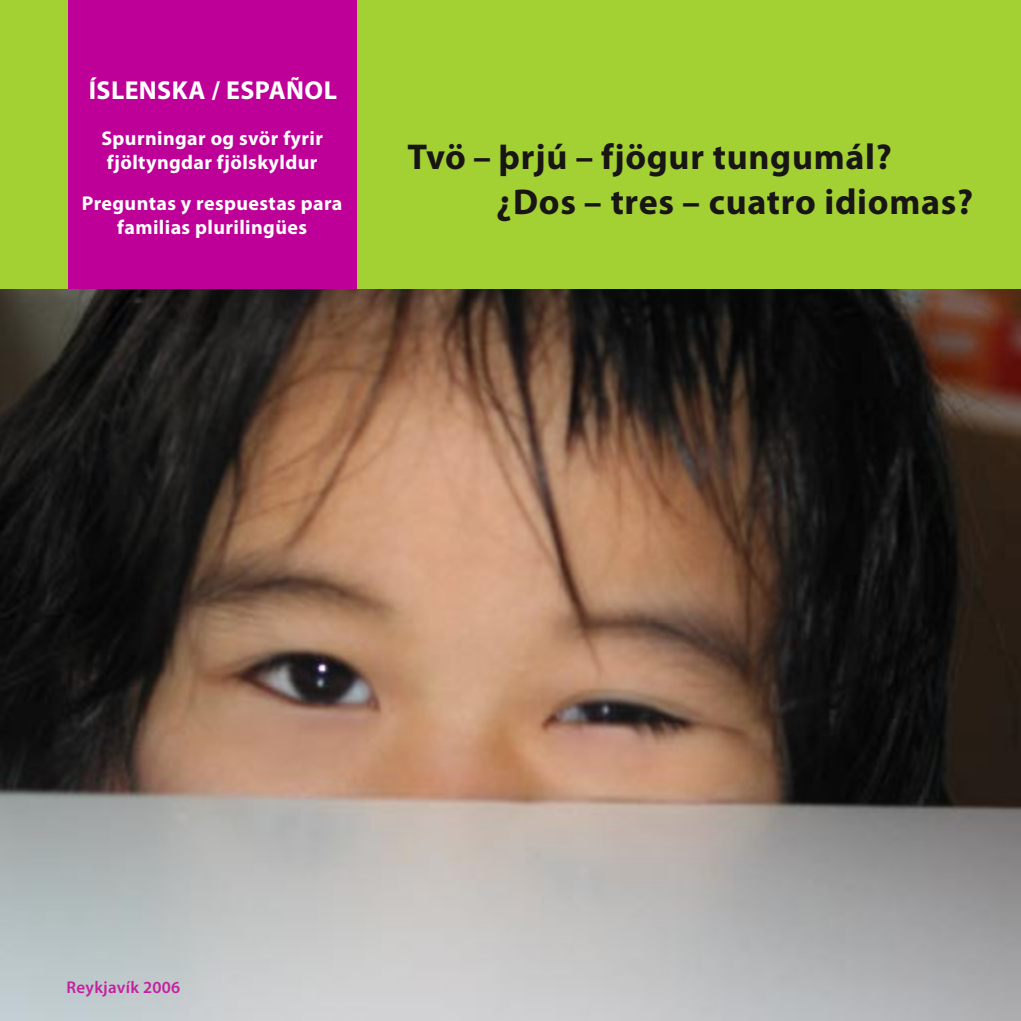
<style>
.page{position:relative;width:1021px;height:1021px;background:#fff}
.page>*{position:absolute;margin:0;border:0;box-sizing:border-box;transform-origin:0 0}
.t1{font:700 36px "Myriad Pro";letter-spacing:.02em;color:#181514}
.t2{font:700 26px "Myriad Pro";letter-spacing:.015em;color:#fff}
.t3{font:700 20px/24px "Myriad Pro";letter-spacing:.02em;color:#fff}
.t4{font:600 17px "Myriad Pro";letter-spacing:.015em;color:#c420a0}
</style>
<div class="page">
<div style="left:0;top:0;width:1020px;height:291px;background:#a3d134"></div>
<div style="left:68px;top:0;width:289px;height:290px;background:#be0098"></div>
<img style="left:0;top:290px;width:1020px;height:730px">
<h2 class="t2" style="left:89px;top:76px;width:250px">ÍSLENSKA / ESPAÑOL</h2>
<p class="t3" style="left:101px;top:127px;width:223px">Spurningar og svör fyrir fjöltyngdar fjölskyldur</p>
<p class="t3" style="left:82px;top:191px;width:262px;text-align:center">Preguntas y respuestas para familias plurilingües</p>
<h1 class="t1" style="left:407px;top:136px;width:486px">Tvö – þrjú – fjögur tungumál?</h1>
<h1 class="t1" style="left:496px;top:182px;width:478px">¿Dos – tres – cuatro idiomas?</h1>
<p class="t4" style="left:67px;top:977px;width:115px">Reykjavík 2006</p>
</div>
